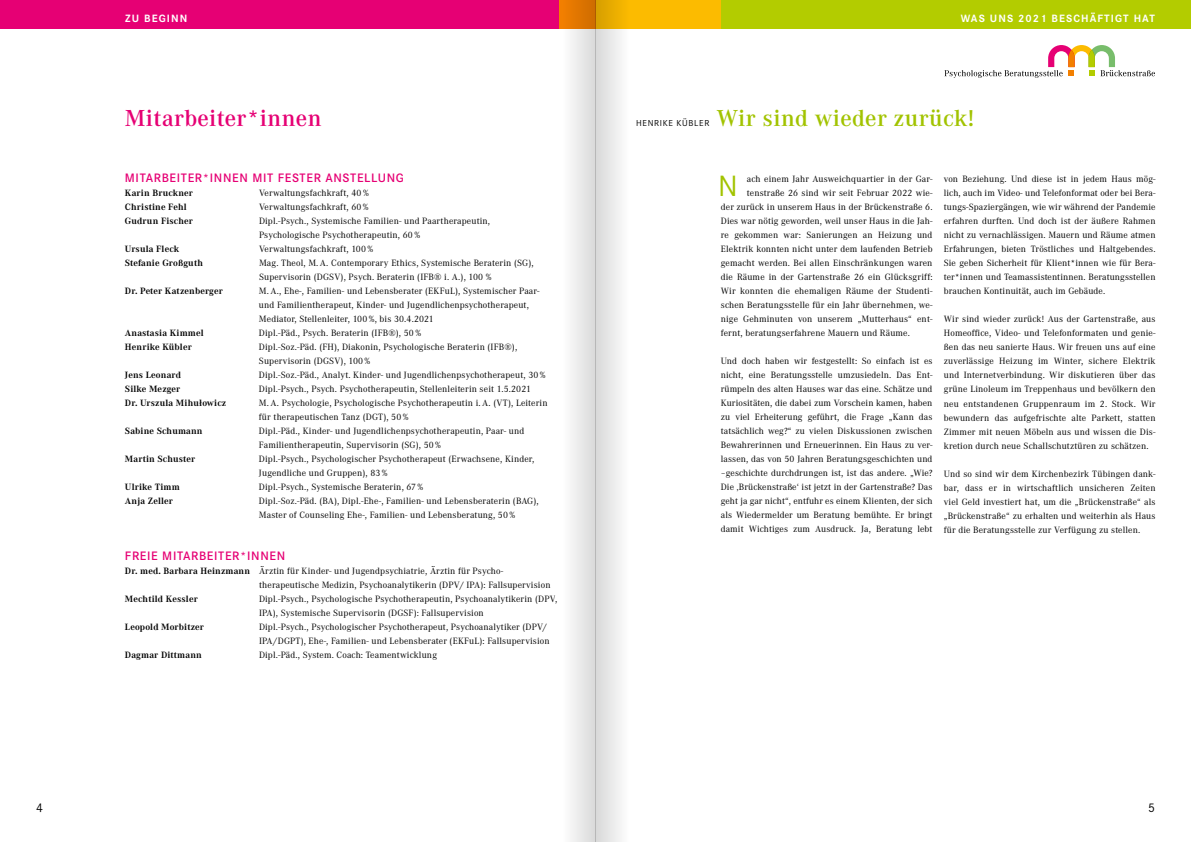
<style>
.page{position:relative;width:1191px;height:842px;background:#fff}
.page>*{position:absolute;margin:0;border:0;box-sizing:border-box;transform-origin:0 0}
.t1{font:30.5px "Corporate S Pro";color:#a2c300}
.t2{font:600 24px "Corporate A";letter-spacing:.015em;color:#a2c300}
.t3{font:600 24px "Corporate A";letter-spacing:.015em;color:#e60074}
.t4{font:13px "Corporate S Pro";color:#000}
.t5{font:600 12.7px "Corporate S Pro";letter-spacing:.05em;color:#e60074}
.t6{font:700 11px "Corporate S Pro";letter-spacing:.1em;color:#fff}
.t7{font:9.5px/14px "Corporate A";letter-spacing:.015em;color:#000}
.t8{font:700 9.5px "Corporate A";letter-spacing:.015em;color:#000}
.t9{font:9px "Corporate S Pro";letter-spacing:.075em;color:#000}
.s1{font-weight:700}
</style>
<div class="page">
<div style="left:0;top:0;width:559px;height:28px;background:#e60074"></div>
<div style="left:596px;top:0;width:595px;height:28px;background:#b3cc00"></div>
<svg style="left:944px;top:45px;width:211px;height:33px"></svg>
<div style="left:595px;top:0;width:125px;height:28px;background:#fcbb00"></div>
<svg style="left:595px;top:0;width:40px;height:842px"></svg>
<svg style="left:556px;top:0;width:39px;height:842px"></svg>
<p class="t6" style="left:125px;top:9px;width:64px">ZU BEGINN</p>
<p class="t6" style="left:960px;top:9px;width:196px">WAS UNS 2021 BESCHÄFTIGT HAT</p>
<h2 class="t2" style="left:716px;top:105px;width:259px">Wir sind wieder zurück!</h2>
<h2 class="t3" style="left:125px;top:105px;width:198px">Mitarbeiter*innen</h2>
<p class="t9" style="left:636px;top:117px;width:75px">HENRIKE KÜBLER</p>
<h3 class="t5" style="left:125px;top:169px;width:280px">MITARBEITER*INNEN MIT FESTER ANSTELLUNG</h3>
<p class="t8" style="left:125px;top:188px;width:70px">Karin Bruckner</p>
<p class="t7" style="left:259px;top:186px;width:111px">Verwaltungsfachkraft, 40 %</p>
<p class="t8" style="left:125px;top:202px;width:63px">Christine Fehl</p>
<p class="t7" style="left:259px;top:200px;width:111px">Verwaltungsfachkraft, 60 %</p>
<p class="t8" style="left:125px;top:216px;width:69px">Gudrun Fischer</p>
<p class="t7" style="left:259px;top:214px;width:233px">Dipl.-Psych., Systemische Familien- und Paartherapeutin,<br>Psychologische Psychotherapeutin, 60 %</p>
<p class="t8" style="left:125px;top:244px;width:56px">Ursula Fleck</p>
<p class="t7" style="left:259px;top:242px;width:116px">Verwaltungsfachkraft, 100 %</p>
<p class="t8" style="left:125px;top:258px;width:80px">Stefanie Großguth</p>
<p class="t7" style="left:259px;top:256px;width:276px">Mag. Theol, M.A. Contemporary Ethics, Systemische Beraterin (SG),<br>Supervisorin (DGSV), Psych. Beraterin (IFB® i. A.), 100 %</p>
<p class="t8" style="left:125px;top:286px;width:99px">Dr. Peter Katzenberger</p>
<p class="t7" style="left:259px;top:284px;width:282px">M.A., Ehe-, Familien- und Lebensberater (EKFuL), Systemischer Paar&shy;und Familientherapeut, Kinder- und Jugendlichenpsychotherapeut,<br>Mediator, Stellenleiter, 100 %, bis 30.4.2021</p>
<p class="t8" style="left:125px;top:328px;width:80px">Anastasia Kimmel</p>
<p class="t7" style="left:259px;top:326px;width:164px">Dipl.-Päd., Psych. Beraterin (IFB®), 50 %</p>
<p class="t8" style="left:125px;top:342px;width:68px">Henrike Kübler</p>
<p class="t7" style="left:259px;top:340px;width:260px">Dipl.-Soz.-Päd. (FH), Diakonin, Psychologische Beraterin (IFB®),<br>Supervisorin (DGSV), 100 %</p>
<p class="t8" style="left:125px;top:370px;width:58px">Jens Leonard</p>
<p class="t7" style="left:259px;top:368px;width:288px">Dipl.-Soz.-Päd., Analyt. Kinder- und Jugendlichenpsychotherapeut, 30 %</p>
<p class="t8" style="left:125px;top:384px;width:57px">Silke Mezger</p>
<p class="t7" style="left:259px;top:382px;width:273px">Dipl.-Psych., Psych. Psychotherapeutin, Stellenleiterin seit 1.5.2021</p>
<p class="t8" style="left:125px;top:398px;width:103px">Dr. Urszula Mihułowicz</p>
<p class="t7" style="left:259px;top:396px;width:290px">M.A. Psychologie, Psychologische Psychotherapeutin i.A. (VT), Leiterin für therapeutischen Tanz (DGT), 50 %</p>
<p class="t8" style="left:125px;top:426px;width:79px">Sabine Schumann</p>
<p class="t7" style="left:259px;top:424px;width:267px">Dipl.-Päd., Kinder- und Jugendlichenpsychotherapeutin, Paar- und<br>Familientherapeutin, Supervisorin (SG), 50 %</p>
<p class="t8" style="left:125px;top:454px;width:72px">Martin Schuster</p>
<p class="t7" style="left:259px;top:452px;width:277px">Dipl.-Psych., Psychologischer Psychotherapeut (Erwachsene, Kinder,<br>Jugendliche und Gruppen), 83 %</p>
<p class="t8" style="left:125px;top:482px;width:56px">Ulrike Timm</p>
<p class="t7" style="left:259px;top:480px;width:166px">Dipl.-Psych., Systemische Beraterin, 67 %</p>
<p class="t8" style="left:125px;top:496px;width:50px">Anja Zeller</p>
<p class="t7" style="left:259px;top:494px;width:281px">Dipl.-Soz.-Päd. (BA), Dipl.-Ehe-, Familien- und Lebensberaterin (BAG),<br>Master of Counseling Ehe-, Familien- und Lebensberatung, 50 %</p>
<h3 class="t5" style="left:125px;top:547px;width:162px">FREIE MITARBEITER*INNEN</h3>
<p class="t7" style="left:259px;top:564px;width:293px;text-indent:-134px"><span class="s1">Dr. med. Barbara Heinzmann</span> Ärztin für Kinder- und Jugendpsychiatrie, Ärztin für Psycho&shy;therapeutische Medizin, Psychoanalytikerin (DPV/ IPA): Fallsupervision</p>
<p class="t8" style="left:125px;top:594px;width:74px">Mechtild Kessler</p>
<p class="t7" style="left:259px;top:592px;width:300px">Dipl.-Psych., Psychologische Psychotherapeutin, Psychoanalytikerin (DPV,<br>IPA), Systemische Supervisorin (DGSF): Fallsupervision</p>
<p class="t8" style="left:125px;top:622px;width:81px">Leopold Morbitzer</p>
<p class="t7" style="left:259px;top:620px;width:292px">Dipl.-Psych., Psychologischer Psychotherapeut, Psychoanalytiker (DPV/<br>IPA/DGPT), Ehe-, Familien- und Lebensberater (EKFuL): Fallsupervision</p>
<p class="t8" style="left:125px;top:650px;width:78px">Dagmar Dittmann</p>
<p class="t7" style="left:259px;top:648px;width:179px">Dipl.-Päd., System. Coach: Teamentwicklung</p>
<h1 class="t1" style="left:718px;top:164px;width:21px">N</h1>
<p class="t7" style="left:747px;top:172px;width:187px">ach einem Jahr Ausweichquartier in der Gar-</p>
<p class="t7" style="left:747px;top:186px;width:187px">tenstraße 26 sind wir seit Februar 2022 wie-</p>
<p class="t7" style="left:721px;top:200px;width:213px">der zurück in unserem Haus in der Brückenstraße 6.</p>
<p class="t7" style="left:721px;top:214px;width:213px">Dies war nötig geworden, weil unser Haus in die Jah-</p>
<p class="t7" style="left:721px;top:228px;width:213px">re gekommen war: Sanierungen an Heizung und</p>
<p class="t7" style="left:721px;top:242px;width:213px">Elektrik konnten nicht unter dem laufenden Betrieb</p>
<p class="t7" style="left:721px;top:256px;width:213px">gemacht werden. Bei allen Einschränkungen waren</p>
<p class="t7" style="left:721px;top:270px;width:213px">die Räume in der Gartenstraße 26 ein Glücksgriff:</p>
<p class="t7" style="left:721px;top:284px;width:213px">Wir konnten die ehemaligen Räume der Studenti-</p>
<p class="t7" style="left:721px;top:298px;width:213px">schen Beratungsstelle für ein Jahr übernehmen, we-</p>
<p class="t7" style="left:721px;top:312px;width:213px">nige Gehminuten von unserem „Mutterhaus“ ent-</p>
<p class="t7" style="left:721px;top:326px;width:191px">fernt, beratungserfahrene Mauern und Räume.</p>
<p class="t7" style="left:721px;top:354px;width:213px;text-align:justify">Und doch haben wir festgestellt: So einfach ist es nicht, eine Beratungsstelle umzusiedeln. Das Ent&shy;rümpeln des alten Hauses war das eine. Schätze und Kuriositäten, die dabei zum Vorschein kamen, haben zu viel Erheiterung geführt, die Frage „Kann das tatsächlich weg?“ zu vielen Diskussionen zwischen Bewahrerinnen und Erneuerinnen. Ein Haus zu ver&shy;lassen, das von 50 Jahren Beratungsgeschichten und –geschichte durchdrungen ist, ist das andere. „Wie?<br>Die ‚Brückenstraße‘ ist jetzt in der Gartenstraße? Das geht ja gar nicht“, entfuhr es einem Klienten, der sich als Wiedermelder um Beratung bemühte. Er bringt damit Wichtiges zum Ausdruck. Ja, Beratung lebt</p>
<p class="t7" style="left:944px;top:172px;width:213px;text-align:justify">von Beziehung. Und diese ist in jedem Haus mög&shy;lich, auch im Video- und Telefonformat oder bei Bera&shy;tungs-Spaziergängen, wie wir während der Pandemie erfahren durften. Und doch ist der äußere Rahmen nicht zu vernachlässigen. Mauern und Räume atmen Erfahrungen, bieten Tröstliches und Haltgebendes.<br>Sie geben Sicherheit für Klient*innen wie für Bera&shy;ter*innen und Teamassistentinnen. Beratungsstellen brauchen Kontinuität, auch im Gebäude.</p>
<p class="t7" style="left:944px;top:313px;width:213px;text-align:justify">Wir sind wieder zurück! Aus der Gartenstraße, aus Homeoffice, Video- und Telefonformaten und genie&shy;ßen das neu sanierte Haus. Wir freuen uns auf eine zuverlässige Heizung im Winter, sichere Elektrik und Internetverbindung. Wir diskutieren über das grüne Linoleum im Treppenhaus und bevölkern den neu entstandenen Gruppenraum im 2. Stock. Wir bewundern das aufgefrischte alte Parkett, statten Zimmer mit neuen Möbeln aus und wissen die Dis&shy;kretion durch neue Schallschutztüren zu schätzen.</p>
<p class="t7" style="left:944px;top:467px;width:213px;text-align:justify">Und so sind wir dem Kirchenbezirk Tübingen dank&shy;bar, dass er in wirtschaftlich unsicheren Zeiten viel Geld investiert hat, um die „Brückenstraße“ als „Brückenstraße“ zu erhalten und weiterhin als Haus für die Beratungsstelle zur Verfügung zu stellen.</p>
<h3 class="t4" style="left:36px;top:799px;width:8px">4</h3>
<h3 class="t4" style="left:1148px;top:799px;width:8px">5</h3>
</div>
